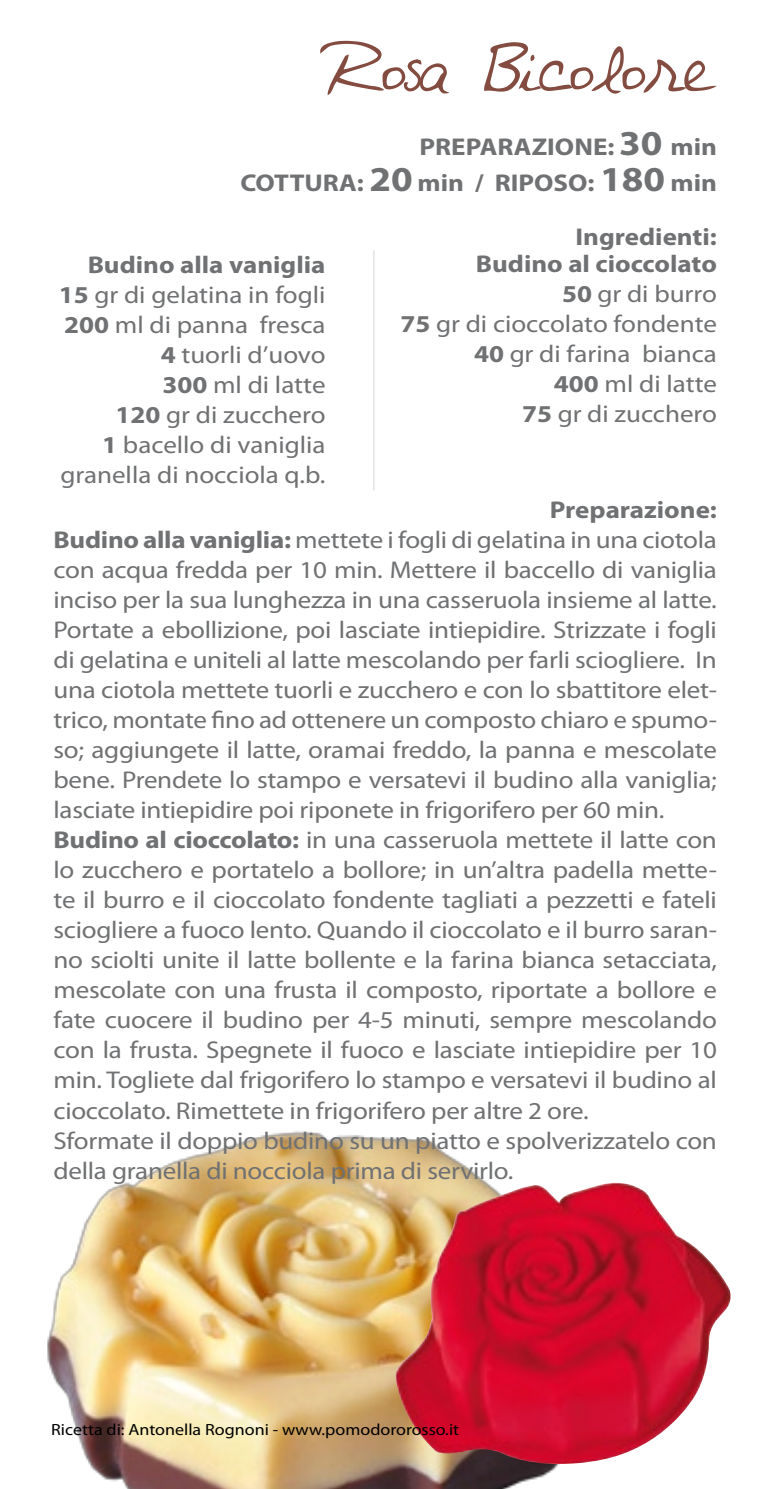
<style>
.page{position:relative;width:766px;height:1489px;background:#fff}
.page>*{position:absolute;margin:0;border:0;box-sizing:border-box;transform-origin:0 0}
.t1{font:54px "Avantque...";letter-spacing:-.04em;color:#844c40}
.t2{font:24.3px/30px "Myriad Pro";letter-spacing:-.01em;color:#707173;text-align:right;scale:1.11 1}
.t3{font:700 24.3px/27px "Myriad Pro";color:#707173;text-align:right;scale:1.11 1}
.t4{font:16.2px "Myriad Pro";color:#000;scale:1.11 1}
.s1{font-size:35.1px}
.s2{font-weight:700}
</style>
<div class="page">
<img style="left:47px;top:1131px;width:532px;height:357px">
<img style="left:394px;top:1182px;width:337px;height:281px">
<hr style="left:373px;top:250px;width:1px;height:240px;background:#e3e4e5">
<h1 class="t1" style="left:319px;top:41px;width:398px">Rosa Bicolore</h1>
<p class="t3" style="left:419px;top:132px;width:15px">PREPARAZIONE</p>
<p class="t3" style="left:607px;top:132px;width:100px">: <span class="s1">30</span> min</p>
<p class="t3" style="left:240px;top:168px;width:16px">COTTURA</p>
<p class="t3" style="left:357px;top:168px;width:139px">: <span class="s1">20</span> min / RIPOSO</p>
<p class="t3" style="left:587px;top:168px;width:118px">: <span class="s1">180</span> min</p>
<p class="t3" style="left:475px;top:222px;width:219px">Ingredienti:<br>Budino al cioccolato</p>
<p class="t2" style="left:400px;top:278px;width:286px"><span class="s2">50</span> gr di burro<br><span class="s2">75</span> gr di cioccolato fondente<br><span class="s2">40</span> gr di farina bianca<br><span class="s2">400</span> ml di latte<br><span class="s2">75</span> gr di zucchero</p>
<p class="t2" style="left:59px;top:249px;width:242px"><span class="s2">Budino alla vaniglia<br>15</span> gr di gelatina in fogli<br><span class="s2">200</span> ml di panna fresca<br><span class="s2">4</span> tuorli d’uovo<br><span class="s2">300</span> ml di latte<br><span class="s2">120</span> gr di zucchero<br><span class="s2">1</span> bacello di vaniglia granella di nocciola q.b.</p>
<p class="t2" style="left:53px;top:494px;width:599px;text-align:left;text-indent:496px"><span class="s2">Preparazione:<br>Budino alla vaniglia:</span> mettete i fogli di gelatina in una ciotola con acqua fredda per 10 min. Mettere il baccello di vaniglia inciso per la sua lunghezza in una casseruola insieme al latte.<br>Portate a ebollizione, poi lasciate intiepidire. Strizzate i fogli di gelatina e uniteli al latte mescolando per farli sciogliere. In una ciotola mettete tuorli e zucchero e con lo sbattitore elet&shy;trico, montate fino ad ottenere un composto chiaro e spumo&shy;so; aggiungete il latte, oramai freddo, la panna e mescolate bene. Prendete lo stampo e versatevi il budino alla vaniglia; lasciate intiepidire poi riponete in frigorifero per 60 min.<br><span class="s2">Budino al cioccolato:</span> in una casseruola mettete il latte con lo zucchero e portatelo a bollore; in un’altra padella mette&shy;te il burro e il cioccolato fondente tagliati a pezzetti e fateli sciogliere a fuoco lento. Quando il cioccolato e il burro saran&shy;no sciolti unite il latte bollente e la farina bianca setacciata, mescolate con una frusta il composto, riportate a bollore e fate cuocere il budino per 4-5 minuti, sempre mescolando con la frusta. Spegnete il fuoco e lasciate intiepidire per 10 min. Togliete dal frigorifero lo stampo e versatevi il budino al cioccolato. Rimettete in frigorifero per altre 2 ore.<br>Sformate il doppio budino su un piatto e spolverizzatelo con della granella di nocciola prima di servirlo.</p>
<p class="t4" style="left:51px;top:1419px;width:369px">Ricetta di: Antonella Rognoni - www.pomodororosso.it</p>
</div>
